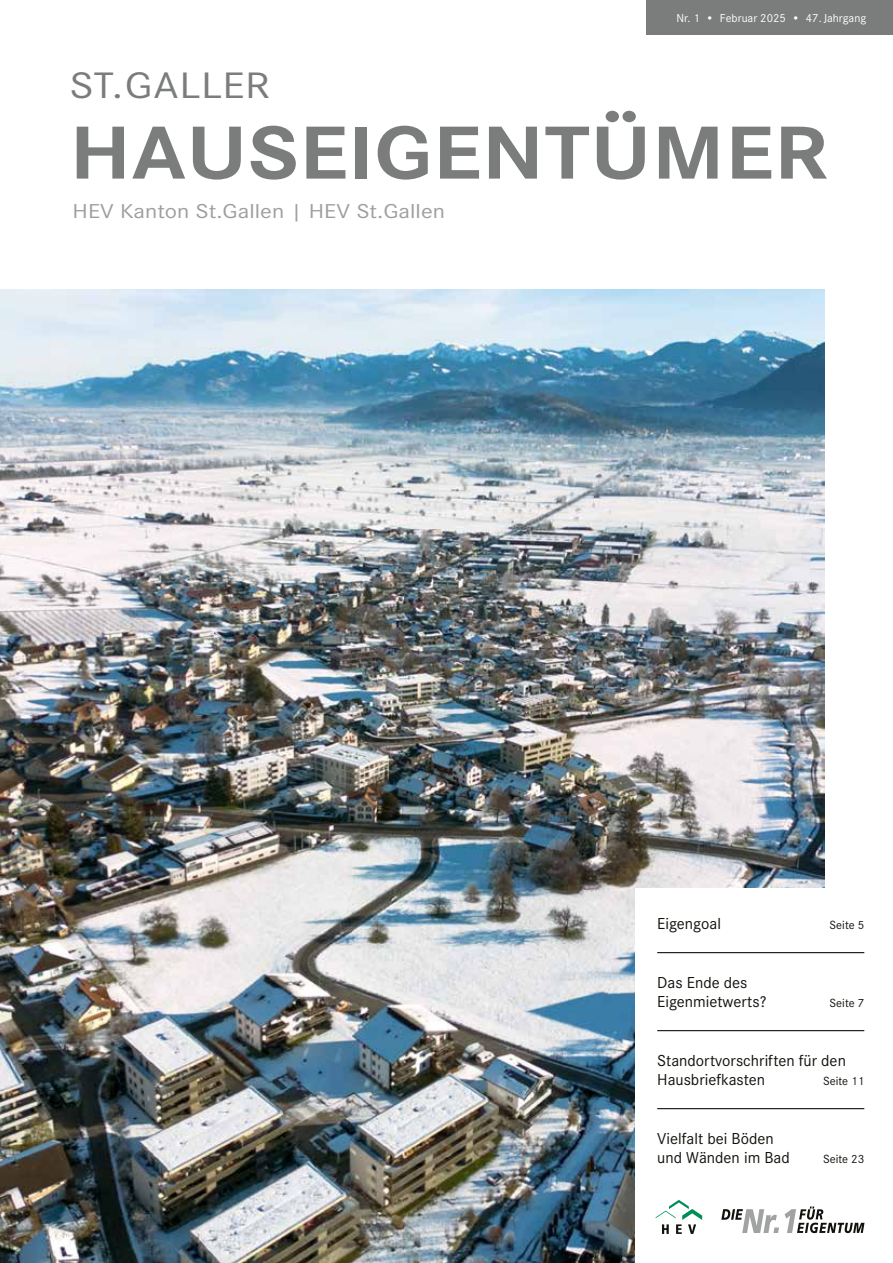
<style>
.page{position:relative;width:893px;height:1263px;background:#fff}
.page>*{position:absolute;margin:0;border:0;box-sizing:border-box;transform-origin:0 0}
.t1{font:700 77.85px "Corporate S";color:#7b7d7c;scale:1.17 1}
.t2{font:38.25px "Corporate S";letter-spacing:.01em;color:#7b7d7c;scale:1.17 1}
.t3{font:20.85px "Corporate S";color:#9d9e9e;scale:1.17 1}
.t4{font:16.5px/19.5px "Corporate S";color:#12120d}
.t5{font:12.3px "Corporate S";color:#12120d}
.t6{font:12px "Corporate S";color:#fff}
</style>
<div class="page">
<img style="left:0;top:290px;width:825px;height:973px">
<div style="left:646px;top:0;width:247px;height:34px;background:#7b7d7c"></div>
<div style="left:636px;top:889px;width:257px;height:374px;background:#fff"></div>
<hr style="left:657px;top:952px;width:207px;height:1px;background:#12120d">
<hr style="left:657px;top:1030px;width:207px;height:1px;background:#12120d">
<hr style="left:657px;top:1108px;width:207px;height:1px;background:#12120d">
<svg style="left:721px;top:1206px;width:143px;height:27px"></svg>
<svg style="left:656px;top:1200px;width:46px;height:34px"></svg>
<p class="t6" style="left:676px;top:10px;width:191px">Nr. 1 • Februar 2025 • 47. Jahrgang</p>
<h2 class="t2" style="left:69px;top:60px;width:173px">ST.GALLER</h2>
<h1 class="t1" style="left:69px;top:99px;width:649px">HAUSEIGENTÜMER</h1>
<p class="t3" style="left:73px;top:197px;width:320px">HEV Kanton St.Gallen | HEV St.Gallen</p>
<p class="t4" style="left:657px;top:913px;width:65px">Eigengoal</p>
<p class="t5" style="left:830px;top:917px;width:36px">Seite 5</p>
<p class="t4" style="left:657px;top:972px;width:111px">Das Ende des<br>Eigenmietwerts?</p>
<p class="t5" style="left:830px;top:995px;width:36px">Seite 7</p>
<p class="t4" style="left:657px;top:1050px;width:190px">Standortvorschriften für den<br>Hausbriefkasten</p>
<p class="t5" style="left:823px;top:1073px;width:43px">Seite 11</p>
<p class="t4" style="left:657px;top:1128px;width:134px">Vielfalt bei Böden und Wänden im Bad</p>
<p class="t5" style="left:823px;top:1151px;width:43px">Seite 23</p>
</div>
